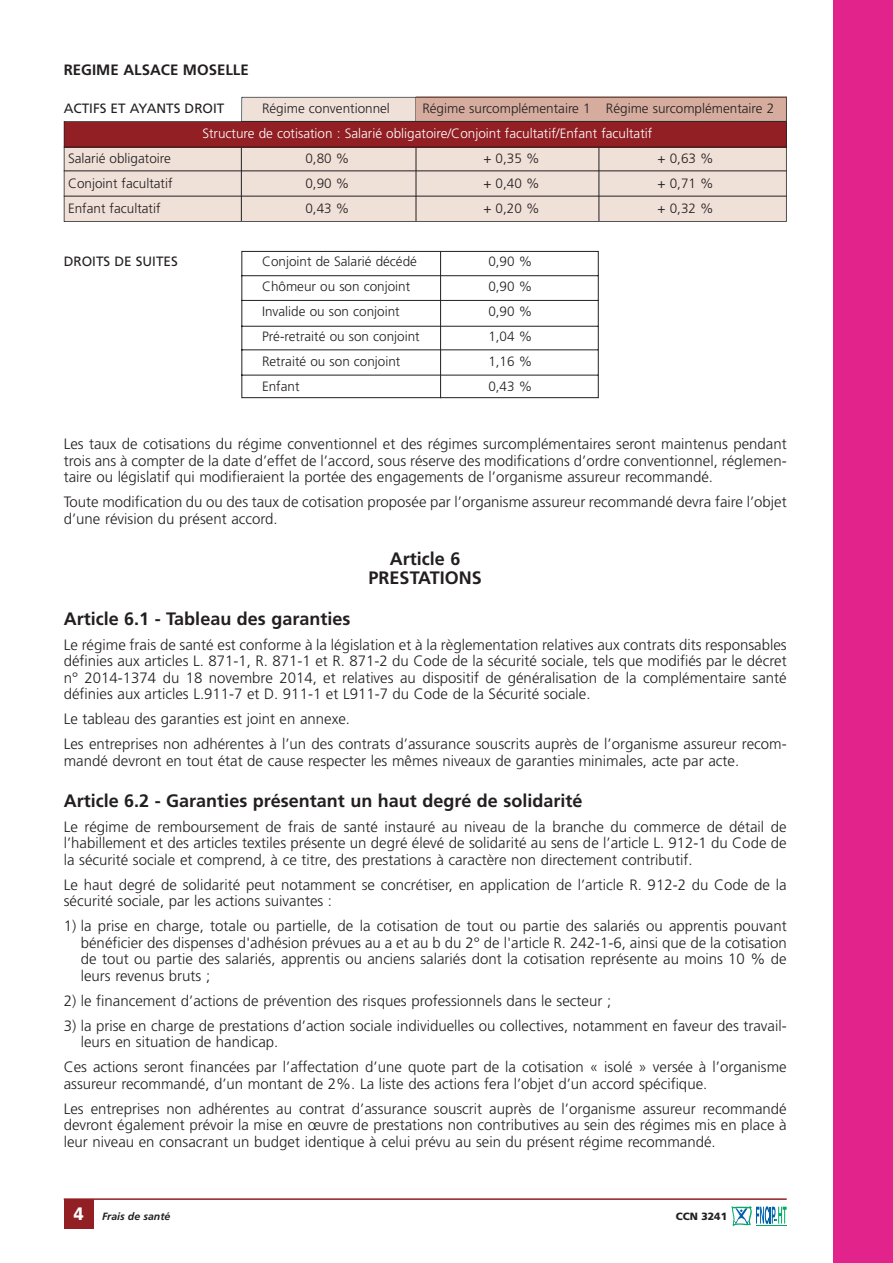
<style>
.page{position:relative;width:893px;height:1263px;background:#fff}
.page>*{position:absolute;margin:0;border:0;box-sizing:border-box;transform-origin:0 0}
.t1{font:700 18px/19.5px "Frutiger";color:#231f20;text-align:center}
.t2{font:300 15px/16.5px "Frutiger";color:#231f20;text-align:justify}
.t3{font:700 15px "Frutiger";color:#231f20}
.t4{font:300 13.5px "Frutiger";color:#231f20}
.t5{font:300 13.5px "Frutiger";color:#fff}
.t6{font:13.5px "Frutiger";color:#231f20}
.t7{font:italic 700 10.5px "Frutiger";color:#231f20}
.t8{font:900 10.5px "Frutiger";color:#231f20}
.s1{font-weight:900;font-style:normal;font-size:18px;color:#fff}
</style>
<div class="page">
<div style="left:833px;top:0;width:60px;height:1263px;background:#e2238c"></div>
<div style="left:64px;top:1199px;width:30px;height:30px;background:#911f23"></div>
<hr style="left:64px;top:1198px;width:723px;height:2px;background:#911f23">
<svg style="left:731px;top:1206px;width:55px;height:20px"></svg>
<hr style="left:756px;top:1225px;width:30px;height:1px;background:#00ab66">
<svg style="left:64px;top:97px;width:723px;height:125px;background:#d1ada7"></svg>
<svg style="left:241px;top:251px;width:358px;height:147px"></svg>
<hr style="left:440px;top:251px;width:1px;height:147px;background:#231f20">
<p class="t3" style="left:64px;top:64px;width:187px">REGIME ALSACE MOSELLE</p>
<p class="t6" style="left:64px;top:103px;width:162px">ACTIFS ET AYANTS DROIT</p>
<p class="t4" style="left:262px;top:103px;width:129px">Régime conventionnel</p>
<p class="t4" style="left:422px;top:103px;width:353px">Régime surcomplémentaire 1 Régime surcomplémentaire 2</p>
<p class="t5" style="left:202px;top:128px;width:451px">Structure de cotisation : Salarié obligatoire/Conjoint facultatif/Enfant facultatif</p>
<p class="t4" style="left:68px;top:153px;width:104px">Salarié obligatoire</p>
<p class="t4" style="left:305px;top:153px;width:45px">0,80 %</p>
<p class="t4" style="left:483px;top:153px;width:58px">+ 0,35 %</p>
<p class="t4" style="left:657px;top:153px;width:58px">+ 0,63 %</p>
<p class="t4" style="left:68px;top:178px;width:106px">Conjoint facultatif</p>
<p class="t4" style="left:305px;top:178px;width:45px">0,90 %</p>
<p class="t4" style="left:483px;top:178px;width:58px">+ 0,40 %</p>
<p class="t4" style="left:657px;top:178px;width:58px">+ 0,71 %</p>
<p class="t4" style="left:68px;top:203px;width:94px">Enfant facultatif</p>
<p class="t4" style="left:305px;top:203px;width:45px">0,43 %</p>
<p class="t4" style="left:483px;top:203px;width:58px">+ 0,20 %</p>
<p class="t4" style="left:657px;top:203px;width:58px">+ 0,32 %</p>
<p class="t6" style="left:64px;top:256px;width:116px">DROITS DE SUITES</p>
<p class="t4" style="left:262px;top:256px;width:156px">Conjoint de Salarié décédé</p>
<p class="t4" style="left:488px;top:256px;width:45px">0,90 %</p>
<p class="t4" style="left:262px;top:281px;width:150px">Chômeur ou son conjoint</p>
<p class="t4" style="left:488px;top:281px;width:45px">0,90 %</p>
<p class="t4" style="left:262px;top:306px;width:139px">Invalide ou son conjoint</p>
<p class="t4" style="left:488px;top:306px;width:45px">0,90 %</p>
<p class="t4" style="left:262px;top:331px;width:159px">Pré-retraité ou son conjoint</p>
<p class="t4" style="left:488px;top:331px;width:45px">1,04 %</p>
<p class="t4" style="left:262px;top:356px;width:140px">Retraité ou son conjoint</p>
<p class="t4" style="left:488px;top:356px;width:45px">1,16 %</p>
<p class="t4" style="left:262px;top:381px;width:39px">Enfant</p>
<p class="t4" style="left:488px;top:381px;width:45px">0,43 %</p>
<p class="t2" style="left:64px;top:437px;width:724px">Les taux de cotisations du régime conventionnel et des régimes surcomplémentaires seront maintenus pendant trois ans à compter de la date d’effet de l’accord, sous réserve des modifications d’ordre conventionnel, réglemen&shy;taire ou législatif qui modifieraient la portée des engagements de l’organisme assureur recommandé.</p>
<p class="t2" style="left:64px;top:495px;width:724px">Toute modification du ou des taux de cotisation proposée par l’organisme assureur recommandé devra faire l’objet d’une révision du présent accord.</p>
<p class="t1" style="left:369px;top:550px;width:115px">Article 6<br>PRESTATIONS</p>
<p class="t1" style="left:64px;top:610px;width:288px">Article 6.1 - Tableau des garanties</p>
<p class="t2" style="left:64px;top:638px;width:724px">Le régime frais de santé est conforme à la législation et à la règlementation relatives aux contrats dits responsables définies aux articles L. 871-1, R. 871-1 et R. 871-2 du Code de la sécurité sociale, tels que modifiés par le décret n° 2014-1374 du 18 novembre 2014, et relatives au dispositif de généralisation de la complémentaire santé définies aux articles L.911-7 et D. 911-1 et L911-7 du Code de la Sécurité sociale.</p>
<p class="t2" style="left:64px;top:708px;width:724px;line-height:25px">Le tableau des garanties est joint en annexe.<br>Les entreprises non adhérentes à l’un des contrats d’assurance souscrits auprès de l’organisme assureur recom-</p>
<p class="t2" style="left:64px;top:754px;width:677px">mandé devront en tout état de cause respecter les mêmes niveaux de garanties minimales, acte par acte.</p>
<p class="t1" style="left:64px;top:792px;width:520px">Article 6.2 - Garanties présentant un haut degré de solidarité</p>
<p class="t2" style="left:64px;top:819px;width:724px">Le régime de remboursement de frais de santé instauré au niveau de la branche du commerce de détail de l’habillement et des articles textiles présente un degré élevé de solidarité au sens de l’article L. 912-1 du Code de la sécurité sociale et comprend, à ce titre, des prestations à caractère non directement contributif.</p>
<p class="t2" style="left:64px;top:877px;width:724px">Le haut degré de solidarité peut notamment se concrétiser, en application de l’article R. 912-2 du Code de la sécurité sociale, par les actions suivantes :</p>
<p class="t2" style="left:81px;top:919px;width:707px;text-indent:-17px">1) la prise en charge, totale ou partielle, de la cotisation de tout ou partie des salariés ou apprentis pouvant bénéficier des dispenses d'adhésion prévues au a et au b du 2° de l'article R. 242-1-6, ainsi que de la cotisation de tout ou partie des salariés, apprentis ou anciens salariés dont la cotisation représente au moins 10 % de leurs revenus bruts ;</p>
<p class="t2" style="left:64px;top:993px;width:549px">2) le financement d’actions de prévention des risques professionnels dans le secteur ;</p>
<p class="t2" style="left:81px;top:1018px;width:707px;text-indent:-17px">3) la prise en charge de prestations d’action sociale individuelles ou collectives, notamment en faveur des travail&shy;leurs en situation de handicap.</p>
<p class="t2" style="left:64px;top:1060px;width:724px">Ces actions seront financées par l’affectation d’une quote part de la cotisation « isolé » versée à l’organisme assureur recommandé, d’un montant de 2%. La liste des actions fera l’objet d’un accord spécifique.</p>
<p class="t2" style="left:64px;top:1101px;width:724px">Les entreprises non adhérentes au contrat d’assurance souscrit auprès de l’organisme assureur recommandé devront également prévoir la mise en œuvre de prestations non contributives au sein des régimes mis en place à leur niveau en consacrant un budget identique à celui prévu au sein du présent régime recommandé.</p>
<p class="t7" style="left:74px;top:1212px;width:98px"><span class="s1">4</span> Frais de santé</p>
<p class="t8" style="left:676px;top:1212px;width:53px">CCN 3241</p>
</div>
